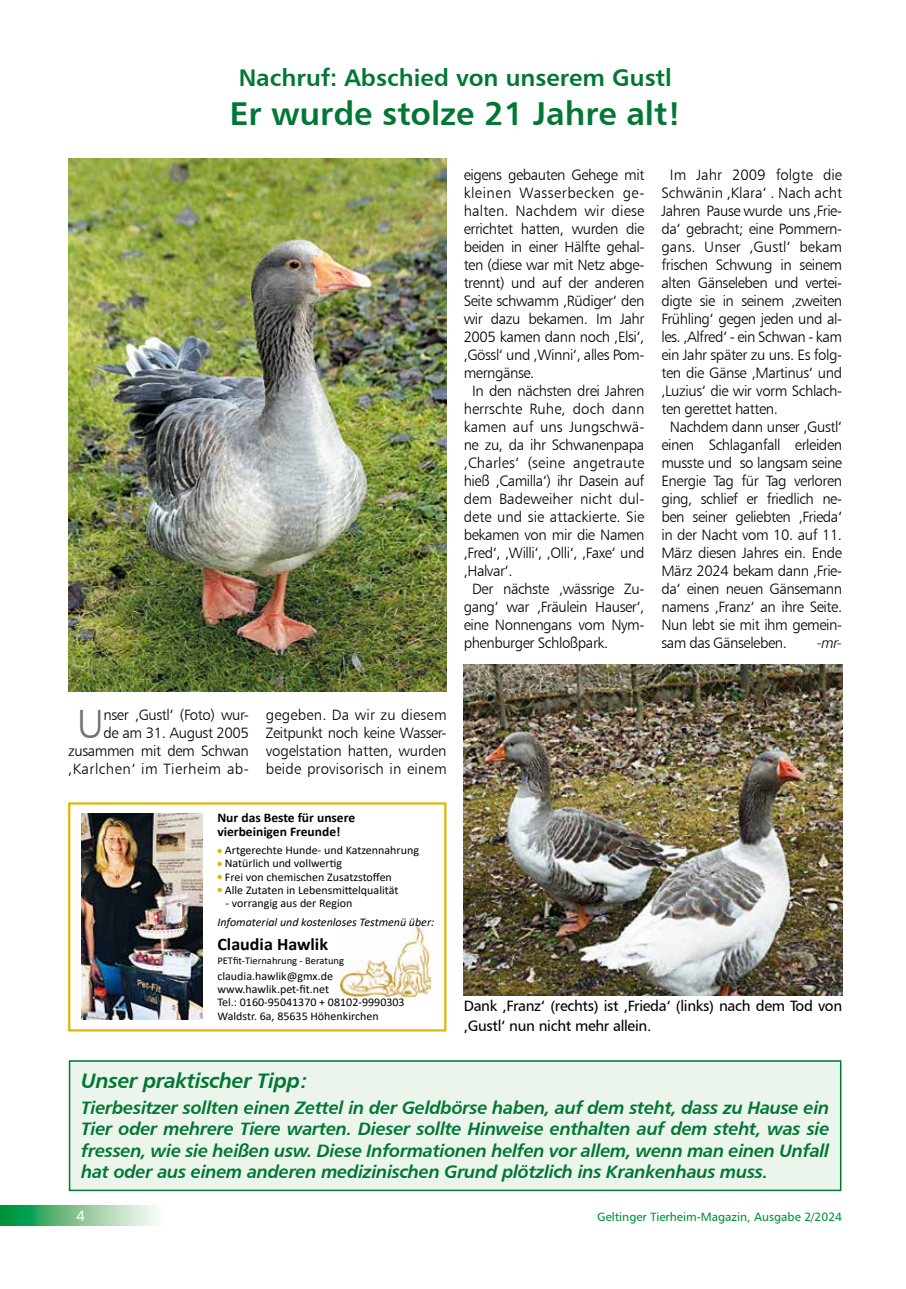
<style>
.page{position:relative;width:906px;height:1289px;background:#fff}
.page>*{position:absolute;margin:0;border:0;box-sizing:border-box;transform-origin:0 0}
.t1{font:40.95px "Humanist 777 BT Light B";color:#707172}
.t2{font:33px "Humanist 777 BT Bold B";color:#007734}
.t3{font:24px "Humanist 777 BT Bold B";color:#007734}
.t4{font:21px "Humanist 777 BT Bold Italic B";letter-spacing:-.02em;color:#007734}
.t5{font:18px/21.6px "Humanist 777 BT Bold Italic B";letter-spacing:-.02em;color:#007734;text-align:justify}
.t6{font:700 17.7px "Calibri";color:#000}
.t7{font:15px/18px "Humanist 777 BT Light B";letter-spacing:-.03em;color:#000;text-align:right}
.t8{font:15px "Humanist 777 BT Light B";color:#000}
.t9{font:15px/19.5px "Humanist 777 BT Roman B";letter-spacing:-.02em;color:#000}
.t10{font:15px "Humanist 777 BT Light B";letter-spacing:.01em;color:#000}
.t11{font:15px "Humanist 777 BT Light B";letter-spacing:.03em;color:#000}
.t12{font:15px "Humanist 777 BT Light Italic B";color:#000}
.t13{font:15px "Humanist 777 BT Roman B";color:#fff}
.t14{font:700 13.2px/14.7px "Calibri";color:#000}
.t15{font:12px "Humanist 777 BT Roman B";color:#009037}
.t16{font:11.7px/13.2px "Calibri";color:#000}
.t17{font:italic 11.7px "Calibri";color:#000}
.t18{font:10.35px "Calibri";color:#000}
.s1{color:#dcb700}
</style>
<div class="page">
<svg style="left:0;top:1205px;width:155px;height:20px"></svg>
<img style="left:463px;top:664px;width:379px;height:331px">
<img style="left:341px;top:925px;width:90px;height:71px">
<div style="left:68px;top:802px;width:378px;height:229px;border:2px solid #dcb700"></div>
<img style="left:82px;top:813px;width:121px;height:206px">
<div style="left:69px;top:1060px;width:772px;height:131px;background:#ecf5eb;border:2px solid #007734"></div>
<img style="left:68px;top:158px;width:378px;height:533px">
<h3 class="t3" style="left:239px;top:63px;width:435px">Nachruf: Abschied von unserem Gustl</h3>
<h2 class="t2" style="left:230px;top:93px;width:453px">Er wurde stolze 21 Jahre alt!</h2>
<p class="t7" style="left:464px;top:166px;width:182px">eigens gebauten Gehege mit</p>
<p class="t11" style="left:464px;top:184px;width:182px">kleinen Wasserbecken ge-</p>
<p class="t10" style="left:464px;top:202px;width:182px">halten. Nachdem wir diese</p>
<p class="t7" style="left:464px;top:220px;width:182px">errichtet hatten, wurden die</p>
<p class="t7" style="left:464px;top:238px;width:182px">beiden in einer Hälfte gehal-</p>
<p class="t7" style="left:464px;top:256px;width:182px">ten (diese war mit Netz abge-</p>
<p class="t7" style="left:464px;top:274px;width:182px">trennt) und auf der anderen</p>
<p class="t7" style="left:464px;top:292px;width:182px">Seite schwamm ‚Rüdiger‘ den</p>
<p class="t7" style="left:464px;top:310px;width:182px">wir dazu bekamen. Im Jahr</p>
<p class="t7" style="left:464px;top:328px;width:182px">2005 kamen dann noch ‚Elsi‘,</p>
<p class="t7" style="left:464px;top:346px;width:182px">‚Gössl‘ und ‚Winni‘, alles Pom-</p>
<p class="t7" style="left:464px;top:364px;width:72px">merngänse.</p>
<p class="t7" style="left:472px;top:382px;width:174px">In den nächsten drei Jahren</p>
<p class="t8" style="left:464px;top:400px;width:182px">herrschte Ruhe, doch dann</p>
<p class="t8" style="left:464px;top:418px;width:182px">kamen auf uns Jungschwä-</p>
<p class="t7" style="left:464px;top:436px;width:182px">ne zu, da ihr Schwanenpapa</p>
<p class="t10" style="left:464px;top:454px;width:182px">‚Charles‘ (seine angetraute</p>
<p class="t7" style="left:464px;top:472px;width:182px">hieß ‚Camilla‘) ihr Dasein auf</p>
<p class="t8" style="left:464px;top:490px;width:182px">dem Badeweiher nicht dul-</p>
<p class="t8" style="left:464px;top:508px;width:182px">dete und sie attackierte. Sie</p>
<p class="t7" style="left:464px;top:526px;width:182px">bekamen von mir die Namen</p>
<p class="t7" style="left:464px;top:544px;width:182px">‚Fred‘, ‚Willi‘, ‚Olli‘, ‚Faxe‘ und</p>
<p class="t7" style="left:464px;top:562px;width:50px">‚Halvar‘.</p>
<p class="t7" style="left:472px;top:580px;width:174px">Der nächste ‚wässrige Zu-</p>
<p class="t7" style="left:464px;top:598px;width:182px">gang‘ war ‚Fräulein Hauser‘,</p>
<p class="t7" style="left:464px;top:616px;width:182px">eine Nonnengans vom Nym-</p>
<p class="t7" style="left:464px;top:634px;width:146px">phenburger Schloßpark.</p>
<p class="t8" style="left:670px;top:166px;width:174px">Im Jahr 2009 folgte die</p>
<p class="t8" style="left:661px;top:184px;width:182px">Schwänin ‚Klara‘ . Nach acht</p>
<p class="t7" style="left:661px;top:202px;width:182px">Jahren Pause wurde uns ‚Frie-</p>
<p class="t7" style="left:661px;top:220px;width:182px">da‘ gebracht; eine Pommern-</p>
<p class="t8" style="left:661px;top:238px;width:182px">gans. Unser ‚Gustl‘ bekam</p>
<p class="t7" style="left:661px;top:256px;width:182px">frischen Schwung in seinem</p>
<p class="t7" style="left:661px;top:274px;width:182px">alten Gänseleben und vertei-</p>
<p class="t7" style="left:661px;top:292px;width:182px">digte sie in seinem ‚zweiten</p>
<p class="t7" style="left:661px;top:310px;width:182px">Frühling‘ gegen jeden und al-</p>
<p class="t7" style="left:661px;top:328px;width:182px">les. ‚Alfred‘ - ein Schwan - kam</p>
<p class="t7" style="left:661px;top:346px;width:182px">ein Jahr später zu uns. Es folg-</p>
<p class="t7" style="left:661px;top:364px;width:182px">ten die Gänse ‚Martinus‘ und</p>
<p class="t7" style="left:661px;top:382px;width:182px">‚Luzius‘ die wir vorm Schlach-</p>
<p class="t7" style="left:661px;top:400px;width:118px">ten gerettet hatten.</p>
<p class="t7" style="left:670px;top:418px;width:174px">Nachdem dann unser ‚Gustl‘</p>
<p class="t7" style="left:661px;top:436px;width:182px">einen Schlaganfall erleiden</p>
<p class="t7" style="left:661px;top:454px;width:182px">musste und so langsam seine</p>
<p class="t7" style="left:661px;top:472px;width:182px">Energie Tag für Tag verloren</p>
<p class="t7" style="left:661px;top:490px;width:182px">ging, schlief er friedlich ne-</p>
<p class="t7" style="left:661px;top:508px;width:182px">ben seiner geliebten ‚Frieda‘</p>
<p class="t7" style="left:661px;top:526px;width:182px">in der Nacht vom 10. auf 11.</p>
<p class="t7" style="left:661px;top:544px;width:182px">März diesen Jahres ein. Ende</p>
<p class="t7" style="left:661px;top:562px;width:182px">März 2024 bekam dann ‚Frie-</p>
<p class="t7" style="left:661px;top:580px;width:182px">da‘ einen neuen Gänsemann</p>
<p class="t7" style="left:661px;top:598px;width:182px">namens ‚Franz‘ an ihre Seite.</p>
<p class="t7" style="left:661px;top:616px;width:182px">Nun lebt sie mit ihm gemein-</p>
<p class="t7" style="left:661px;top:634px;width:127px">sam das Gänseleben.</p>
<p class="t12" style="left:817px;top:634px;width:27px">-mr-</p>
<p class="t7" style="left:68px;top:706px;width:182px">nser ‚Gustl‘ (Foto) wur-<br>de am 31. August 2005 zusammen mit dem Schwan ‚Karlchen‘ im Tierheim ab-</p>
<p class="t7" style="left:266px;top:706px;width:182px;text-align:justify">gegeben. Da wir zu diesem Zeitpunkt noch keine Wasser&shy;vogelstation hatten, wurden beide provisorisch in einem</p>
<h1 class="t1" style="left:77px;top:699px;width:29px">U</h1>
<p class="t14" style="left:217px;top:809px;width:139px">Nur das Beste für unsere vierbeinigen Freunde!</p>
<p class="t16" style="left:217px;top:843px;width:203px"><span class="s1">●</span> Artgerechte Hunde- und Katzennahrung</p>
<p class="t16" style="left:217px;top:856px;width:126px"><span class="s1">●</span> Natürlich und vollwertig</p>
<p class="t16" style="left:217px;top:869px;width:176px"><span class="s1">●</span> Frei von chemischen Zusatzstoffen</p>
<p class="t16" style="left:217px;top:883px;width:182px"><span class="s1">●</span> Alle Zutaten in Lebensmittelqualität</p>
<p class="t16" style="left:225px;top:896px;width:128px">- vorrangig aus der Region</p>
<p class="t17" style="left:217px;top:914px;width:218px">Infomaterial und kostenloses Testmenü über:</p>
<p class="t6" style="left:217px;top:932px;width:112px">Claudia Hawlik</p>
<p class="t18" style="left:217px;top:953px;width:128px">PETfit-Tiernahrung - Beratung</p>
<p class="t16" style="left:217px;top:969px;width:189px">claudia.hawlik@gmx.de www.hawlik.pet-fit.net<br>Tel.: 0160-95041370 + 08102-9990303<br>Waldstr. 6a, 85635 Höhenkirchen</p>
<p class="t9" style="left:464px;top:995px;width:380px">Dank ‚Franz‘ (rechts) ist ‚Frieda‘ (links) nach dem Tod von ‚Gustl‘ nun nicht mehr allein.</p>
<h3 class="t4" style="left:81px;top:1066px;width:229px">Unser praktischer Tipp:</h3>
<p class="t5" style="left:81px;top:1095px;width:749px">Tierbesitzer sollten einen Zettel in der Geldbörse haben, auf dem steht, dass zu Hause ein Tier oder mehrere Tiere warten. Dieser sollte Hinweise enthalten auf dem steht, was sie fressen, wie sie heißen usw. Diese Informationen helfen vor allem, wenn man einen Unfall hat oder aus einem anderen medizinischen Grund plötzlich ins Krankenhaus muss.</p>
<p class="t13" style="left:77px;top:1206px;width:10px">4</p>
<p class="t15" style="left:597px;top:1208px;width:246px">Geltinger Tierheim-Magazin, Ausgabe 2/2024</p>
</div>
